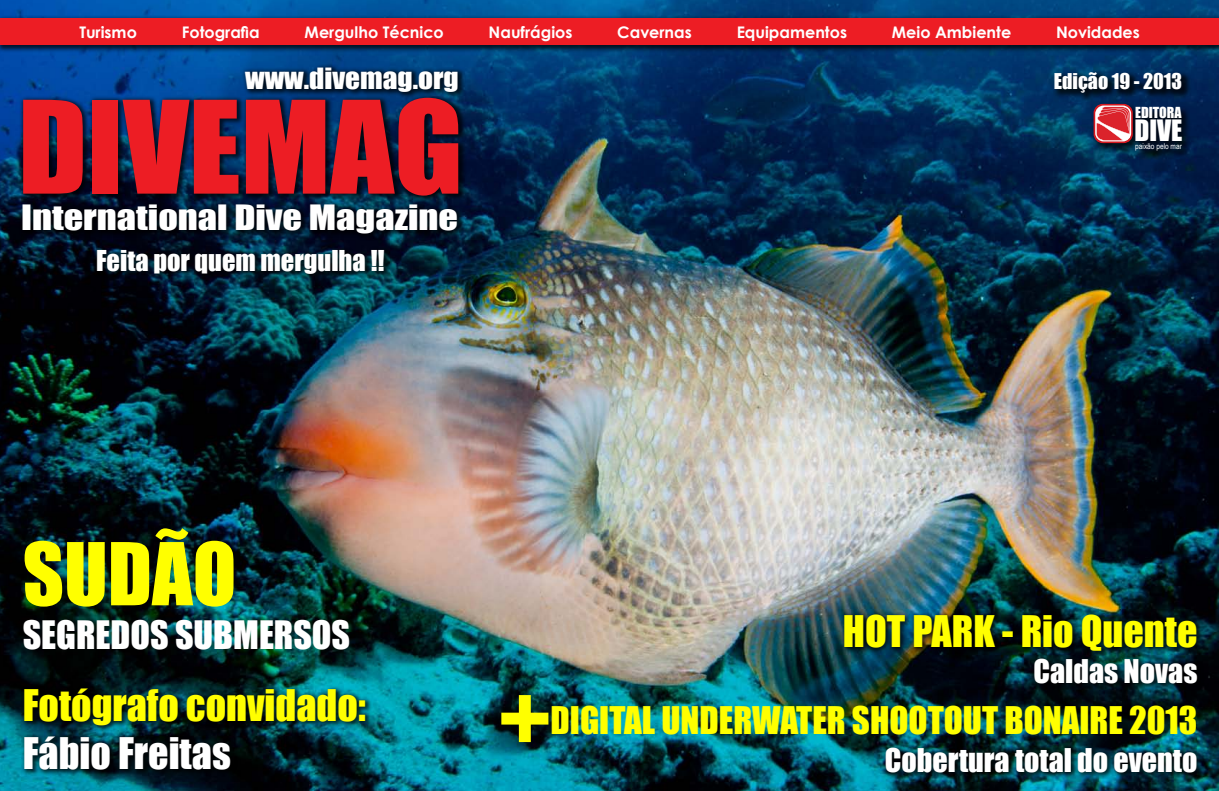
<style>
.page{position:relative;width:1219px;height:791px;background:#fff}
.page>*{position:absolute;margin:0;border:0;box-sizing:border-box;transform-origin:0 0}
.t1{font:118.7px "Impact";color:#ed1d24;scale:1.05 1}
.t2{font:100px "Impact";color:#ff0}
.t3{font:80px "Impact";color:#ff0}
.t4{font:40px "Impact";color:#ff0}
.t5{font:40px "Impact";color:#fff}
.t6{font:36px "Impact";color:#fff}
.t7{font:35px "Impact";color:#ff0}
.t8{font:32px "Impact";color:#fff;scale:1.19 1}
.t9{font:30px "Impact";color:#fff}
.t10{font:27px "Impact";color:#fff}
.t11{font:26.9px "Impact";color:#fff;scale:1.09 1}
.t12{font:26.4px "Impact";color:#fff}
.t13{font:20px "Impact";color:#fff}
.t14{font:700 16px "Century Gothic";color:#fff}
.t15{font:14px "Impact";color:#fff}
.t16{font:8px "Arial Narrow";color:#fff}
</style>
<div class="page">
<img style="left:0;top:0;width:1219px;height:791px">
<div style="left:0;top:14px;width:1219px;height:39px;background:#000;opacity:.75"></div>
<div style="left:0;top:18px;width:1219px;height:27px;background:#ed1d24"></div>
<div style="left:19px;top:64px;width:448px;height:177px;background:#000;opacity:.75"></div>
<div style="left:93px;top:246px;width:299px;height:36px;background:#000;opacity:.75"></div>
<div style="left:20px;top:684px;width:353px;height:93px;background:#000;opacity:.75"></div>
<div style="left:1052px;top:70px;width:140px;height:33px;background:#000;opacity:.75"></div>
<div style="left:1091px;top:102px;width:101px;height:58px;background:#000;opacity:.75"></div>
<svg style="left:1094px;top:104px;width:39px;height:39px"></svg>
<svg style="left:1087px;top:105px;width:44px;height:37px;background:#be5d69"></svg>
<div style="left:882px;top:744px;width:322px;height:36px;background:#000;opacity:.75"></div>
<div style="left:841px;top:610px;width:364px;height:81px;background:#000;opacity:.75"></div>
<p class="t14" style="left:79px;top:22px;width:59px">Turismo</p>
<p class="t14" style="left:182px;top:22px;width:80px">Fotografia</p>
<p class="t14" style="left:305px;top:22px;width:141px">Mergulho Técnico</p>
<p class="t14" style="left:489px;top:22px;width:85px">Naufrágios</p>
<p class="t14" style="left:617px;top:22px;width:76px">Cavernas</p>
<p class="t14" style="left:737px;top:22px;width:112px">Equipamentos</p>
<p class="t14" style="left:892px;top:22px;width:121px">Meio Ambiente</p>
<p class="t14" style="left:1056px;top:22px;width:85px">Novidades</p>
<h3 class="t11" style="left:245px;top:58px;width:197px">www.divemag.org</h3>
<h1 class="t1" style="left:18px;top:55px;width:425px">DIVemAg</h1>
<h3 class="t8" style="left:21px;top:193px;width:369px">International Dive magazine</h3>
<h3 class="t12" style="left:96px;top:240px;width:290px">Feita por quem mergulha !!</h3>
<p class="t13" style="left:1054px;top:65px;width:130px">Edição 19 - 2013</p>
<h3 class="t10" style="left:1134px;top:110px;width:48px">DIVE</h3>
<p class="t15" style="left:1135px;top:102px;width:48px">EDITORA</p>
<p class="t16" style="left:1135px;top:140px;width:48px">paixão pelo mar</p>
<h3 class="t3" style="left:23px;top:512px;width:215px">SUDão</h3>
<h3 class="t6" style="left:23px;top:606px;width:327px">Segredos submersos</h3>
<h3 class="t4" style="left:23px;top:674px;width:345px">Fotógrafo convidado:</h3>
<h3 class="t5" style="left:23px;top:722px;width:210px">Fábio Freitas</h3>
<h3 class="t4" style="left:843px;top:600px;width:356px">HOT PARK - Rio Quente</h3>
<h3 class="t9" style="left:1033px;top:648px;width:166px">Caldas Novas</h3>
<h2 class="t2" style="left:498px;top:641px;width:55px">+</h2>
<h3 class="t7" style="left:551px;top:693px;width:648px">DIGITAL UNDERWATER SHOOTOUT BONAIRE 2013</h3>
<h3 class="t9" style="left:885px;top:736px;width:314px">Cobertura total do evento</h3>
</div>
